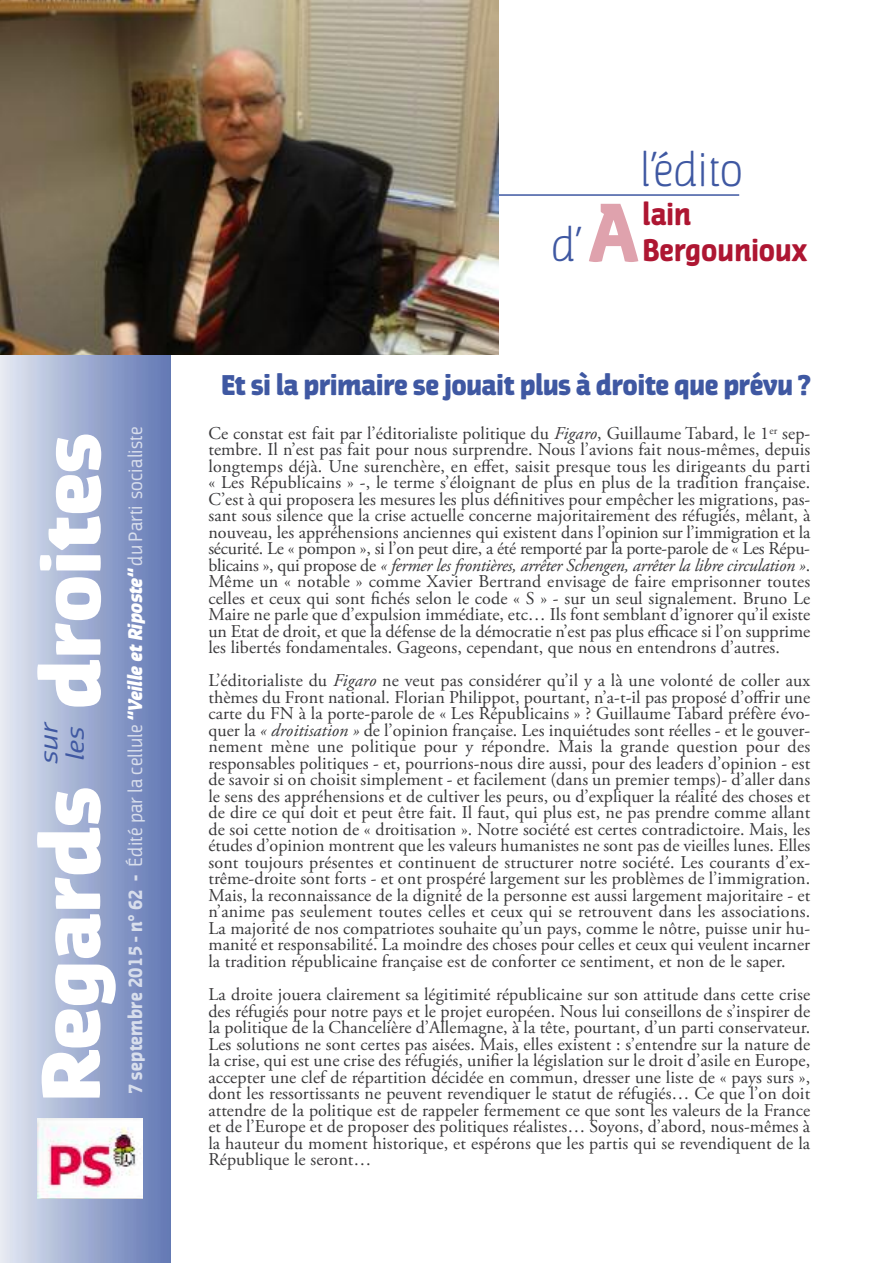
<style>
.page{position:relative;width:893px;height:1263px;background:#fff}
.page>*{position:absolute;margin:0;border:0;box-sizing:border-box;transform-origin:0 0}
.t1{font:900 77.7px "Jaures";letter-spacing:.015em;color:#fff;scale:1.09 1}
.t2{font:300 45px "Jaures";color:#3f58a2}
.t3{font:700 30px/36px "Jaures";color:#ae1632}
.t4{font:900 27px "Jaures";color:#3f58a2}
.t5{font:italic 23.25px/26.4px "Jaures";letter-spacing:.005em;color:#3f58a2;scale:1.26 1}
.t6{font:18.6px "Jaures";letter-spacing:.015em;color:#d8deec}
.t7{font:18px/16.5px "Adobe Garamond Pro";letter-spacing:.005em;color:#39383a;text-align:justify}
.s1{font-weight:700}
.s2{font-weight:900}
.s3{font-weight:900;color:#fff}
.s4{font-weight:900;font-style:italic;color:#fff}
.s5{font-weight:700;font-size:79.65px;color:#dfa2ad}
.s6{font-style:italic}
</style>
<div class="page">
<hr style="left:411px;top:194px;width:328px;height:2px;background:#3f58a2">
<img style="left:0;top:354px;width:171px;height:909px">
<img style="left:0;top:0;width:499px;height:354px">
<img style="left:37px;top:1119px;width:106px;height:79px">
<h1 class="t1" style="left:28px;top:1102px;width:614px;rotate:-90deg">Regards droites</h1>
<p class="t5" style="left:36px;top:763px;width:33px;rotate:-90deg">sur les</p>
<p class="t6" style="left:125px;top:1094px;width:669px;rotate:-90deg"><span class="s1">7 septembre 2015 - n° 62</span> <span class="s2">-</span> Édité par la cellule <span class="s3">“</span><span class="s4">Veille et Riposte</span><span class="s3">“</span>du Parti socialiste</p>
<h2 class="t2" style="left:640px;top:144px;width:105px">l’édito</h2>
<h2 class="t2" style="left:551px;top:219px;width:89px">d’<span class="s5">A</span></h2>
<h3 class="t3" style="left:642px;top:197px;width:166px">lain<br>Bergounioux</h3>
<h3 class="t4" style="left:221px;top:370px;width:591px">Et si la primaire se jouait plus à droite que prévu ?</h3>
<p class="t7" style="left:208px;top:427px;width:603px">Ce constat est fait par l’éditorialiste politique du <span class="s6">Figaro</span>, Guillaume Tabard, le 1<sup>er</sup> sep&shy;tembre. Il n’est pas fait pour nous surprendre. Nous l’avions fait nous-mêmes, depuis longtemps déjà. Une surenchère, en effet, saisit presque tous les dirigeants du parti « Les Républicains » -, le terme s’éloignant de plus en plus de la tradition française.<br>C’est à qui proposera les mesures les plus définitives pour empêcher les migrations, pas&shy;sant sous silence que la crise actuelle concerne majoritairement des réfugiés, mêlant, à nouveau, les appréhensions anciennes qui existent dans l’opinion sur l’immigration et la sécurité. Le « pompon », si l’on peut dire, a été remporté par la porte-parole de « Les Répu&shy;blicains », qui propose de <span class="s6">« fermer les frontières, arrêter Schengen, arrêter la libre circulation »</span>.<br>Même un « notable » comme Xavier Bertrand envisage de faire emprisonner toutes celles et ceux qui sont fichés selon le code « S » - sur un seul signalement. Bruno Le Maire ne parle que d’expulsion immédiate, etc… Ils font semblant d’ignorer qu’il existe un Etat de droit, et que la défense de la démocratie n’est pas plus efficace si l’on supprime les libertés fondamentales. Gageons, cependant, que nous en entendrons d’autres.</p>
<p class="t7" style="left:208px;top:674px;width:603px">L’éditorialiste du <span class="s6">Figaro</span> ne veut pas considérer qu’il y a là une volonté de coller aux thèmes du Front national. Florian Philippot, pourtant, n’a-t-il pas proposé d’offrir une carte du FN à la porte-parole de « Les Républicains » ? Guillaume Tabard préfère évo&shy;quer la <span class="s6">« droitisation »</span> de l’opinion française. Les inquiétudes sont réelles - et le gouver&shy;nement mène une politique pour y répondre. Mais la grande question pour des responsables politiques - et, pourrions-nous dire aussi, pour des leaders d’opinion - est de savoir si on choisit simplement - et facilement (dans un premier temps)- d’aller dans le sens des appréhensions et de cultiver les peurs, ou d’expliquer la réalité des choses et de dire ce qui doit et peut être fait. Il faut, qui plus est, ne pas prendre comme allant de soi cette notion de « droitisation ». Notre société est certes contradictoire. Mais, les études d’opinion montrent que les valeurs humanistes ne sont pas de vieilles lunes. Elles sont toujours présentes et continuent de structurer notre société. Les courants d’ex&shy;trême-droite sont forts - et ont prospéré largement sur les problèmes de l’immigration.<br>Mais, la reconnaissance de la dignité de la personne est aussi largement majoritaire - et n’anime pas seulement toutes celles et ceux qui se retrouvent dans les associations.<br>La majorité de nos compatriotes souhaite qu’un pays, comme le nôtre, puisse unir hu&shy;manité et responsabilité. La moindre des choses pour celles et ceux qui veulent incarner la tradition républicaine française est de conforter ce sentiment, et non de le saper.</p>
<p class="t7" style="left:208px;top:988px;width:603px">La droite jouera clairement sa légitimité républicaine sur son attitude dans cette crise des réfugiés pour notre pays et le projet européen. Nous lui conseillons de s’inspirer de la politique de la Chancelière d’Allemagne, à la tête, pourtant, d’un parti conservateur.<br>Les solutions ne sont certes pas aisées. Mais, elles existent : s’entendre sur la nature de la crise, qui est une crise des réfugiés, unifier la législation sur le droit d’asile en Europe, accepter une clef de répartition décidée en commun, dresser une liste de « pays surs », dont les ressortissants ne peuvent revendiquer le statut de réfugiés… Ce que l’on doit attendre de la politique est de rappeler fermement ce que sont les valeurs de la France et de l’Europe et de proposer des politiques réalistes… Soyons, d’abord, nous-mêmes à la hauteur du moment historique, et espérons que les partis qui se revendiquent de la République le seront…</p>
</div>
